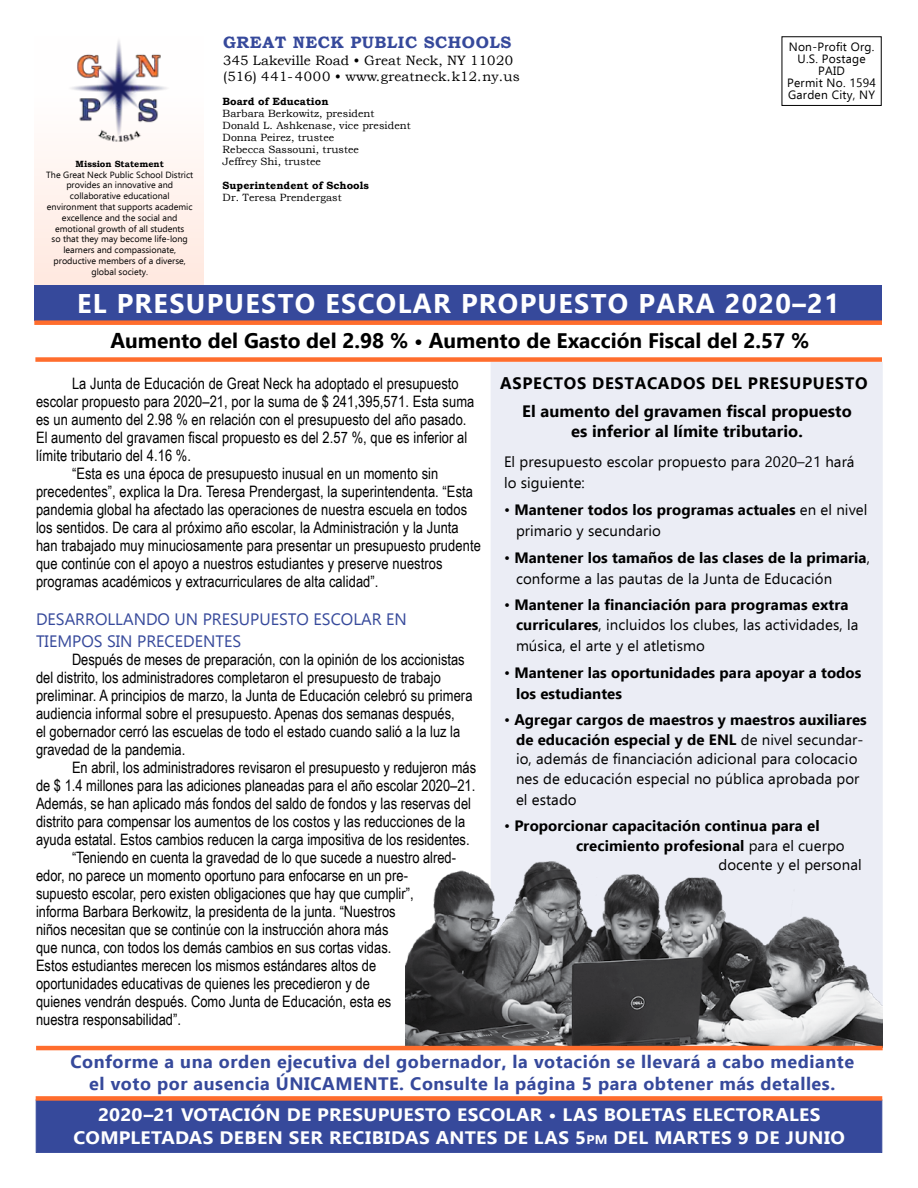
<style>
.page{position:relative;width:918px;height:1188px;background:#fff}
.page>*{position:absolute;margin:0;border:0;box-sizing:border-box;transform-origin:0 0}
.t1{font:700 27px "Ebrima";letter-spacing:.05em;color:#fff}
.t2{font:700 21px "Ebrima";color:#000}
.t3{font:700 18px/21.6px "Ebrima";letter-spacing:.03em;color:#36499b;text-align:center}
.t4{font:700 18px/22.5px "Ebrima";letter-spacing:.015em;color:#fff;text-align:center;scale:1.06 1}
.t5{font:700 16.5px/28.2px "Ebrima";letter-spacing:.04em;color:#000;text-align:center}
.t6{font:16.5px/21.6px "Ebrima";color:#36499b}
.t7{font:700 16.5px "Ebrima";letter-spacing:.005em;color:#000}
.t8{font:700 16.5px "Bookman Old Style";letter-spacing:.03em;color:#36499b}
.t9{font:15.75px/18px "Arial Narrow";color:#000}
.t10{font:700 15px/21px "Ebrima";letter-spacing:.005em;color:#000}
.t11{font:15px/19.5px "Ebrima";letter-spacing:.005em;color:#000}
.t12{font:13.5px/16.2px "Bookman Old Style";letter-spacing:.005em;color:#000}
.t13{font:12px/12px "Ebrima";letter-spacing:.02em;color:#000;text-align:center}
.t14{font:10.5px/12px "Bookman Old Style";letter-spacing:.005em;color:#000}
.t15{font:700 10.5px "Bookman Old Style";letter-spacing:.005em;color:#000}
.t16{font:9px/10.8px "Ebrima";color:#000;text-align:center}
.t17{font:700 9px "Bookman Old Style";color:#000}
.s1{font-weight:400}
.s2{font-weight:700}
.s3{font-size:12.6px}
</style>
<div class="page">
<div style="left:34px;top:36px;width:170px;height:251px;background:linear-gradient(to bottom,#fff,#ffe9e0)"></div>
<div style="left:491px;top:362px;width:392px;height:684px;background:#ebedf5"></div>
<div style="left:36px;top:1100px;width:846px;height:53px;background:#36499b"></div>
<img style="left:61px;top:36px;width:117px;height:110px">
<div style="left:782px;top:36px;width:100px;height:70px;border:1px solid #000"></div>
<div style="left:35px;top:285px;width:847px;height:36px;background:#36499b"></div>
<div style="left:34px;top:320px;width:848px;height:5px;background:#ff6d2d"></div>
<img style="left:405px;top:848px;width:478px;height:198px">
<div style="left:35px;top:357px;width:847px;height:5px;background:#ff6d2d"></div>
<hr style="left:36px;top:1046px;width:847px;height:4px;background:#ff6d2d">
<div style="left:36px;top:1096px;width:846px;height:5px;background:#ff6d2d"></div>
<p class="t17" style="left:76px;top:157px;width:90px">Mission Statement</p>
<p class="t16" style="left:46px;top:169px;width:149px">The Great Neck Public School District provides an innovative and collaborative educational environment that supports academic excellence and the social and emotional growth of all students<br>so that they may become life-long learners and compassionate, productive members of a diverse, global society.</p>
<p class="t8" style="left:223px;top:31px;width:290px">GREAT NECK PUBLIC SCHOOLS</p>
<p class="t12" style="left:223px;top:52px;width:298px">345 Lakeville Road • Great Neck, NY 11020 (516) 441-4000 • www.greatneck.k12.ny.us</p>
<p class="t15" style="left:223px;top:94px;width:107px">Board of Education</p>
<p class="t14" style="left:223px;top:108px;width:190px">Barbara Berkowitz, president<br>Donald L. Ashkenase, vice president<br>Donna Peirez, trustee<br>Rebecca Sassouni, trustee<br>Jeffrey Shi, trustee</p>
<p class="t15" style="left:223px;top:178px;width:148px">Superintendent of Schools</p>
<p class="t14" style="left:223px;top:192px;width:121px">Dr. Teresa Prendergast</p>
<p class="t13" style="left:787px;top:41px;width:90px">Non-Profit Org.<br>U.S. Postage<br>PAID<br>Permit No. 1594<br>Garden City, NY</p>
<h1 class="t1" style="left:77px;top:282px;width:764px">EL PRESUPUESTO ESCOLAR PROPUESTO PARA 2020–21</h1>
<h2 class="t2" style="left:110px;top:324px;width:700px">Aumento del Gasto del 2.98 % • Aumento de Exacción Fiscal del 2.57 %</h2>
<p class="t9" style="left:72px;top:373px;width:388px">La Junta de Educación de Great Neck ha adoptado el presupuesto</p>
<p class="t9" style="left:36px;top:391px;width:440px">escolar propuesto para 2020–21, por la suma de $ 241,395,571. Esta suma</p>
<p class="t9" style="left:36px;top:409px;width:432px">es un aumento del 2.98 % en relación con el presupuesto del año pasado.</p>
<p class="t9" style="left:36px;top:427px;width:433px">El aumento del gravamen fiscal propuesto es del 2.57 %, que es inferior al</p>
<p class="t9" style="left:36px;top:445px;width:157px">límite tributario del 4.16 %.</p>
<p class="t9" style="left:72px;top:463px;width:368px">“Esta es una época de presupuesto inusual en un momento sin</p>
<p class="t9" style="left:36px;top:481px;width:439px">precedentes”, explica la Dra. Teresa Prendergast, la superintendenta. “Esta</p>
<p class="t9" style="left:36px;top:499px;width:433px">pandemia global ha afectado las operaciones de nuestra escuela en todos</p>
<p class="t9" style="left:36px;top:517px;width:424px">los sentidos. De cara al próximo año escolar, la Administración y la Junta</p>
<p class="t9" style="left:36px;top:535px;width:446px">han trabajado muy minuciosamente para presentar un presupuesto prudente</p>
<p class="t9" style="left:36px;top:553px;width:408px">que continúe con el apoyo a nuestros estudiantes y preserve nuestros</p>
<p class="t9" style="left:36px;top:572px;width:344px">programas académicos y extracurriculares de alta calidad”.</p>
<p class="t6" style="left:36px;top:608px;width:372px">DESARROLLANDO UN PRESUPUESTO ESCOLAR EN<br>TIEMPOS SIN PRECEDENTES</p>
<p class="t9" style="left:36px;top:650px;width:438px;text-indent:36px">Después de meses de preparación, con la opinión de los accionistas del distrito, los administradores completaron el presupuesto de trabajo preliminar. A principios de marzo, la Junta de Educación celebró su primera audiencia informal sobre el presupuesto. Apenas dos semanas después,<br>el gobernador cerró las escuelas de todo el estado cuando salió a la luz la gravedad de la pandemia.</p>
<p class="t9" style="left:72px;top:758px;width:406px">En abril, los administradores revisaron el presupuesto y redujeron más</p>
<p class="t9" style="left:36px;top:776px;width:441px">de $ 1.4 millones para las adiciones planeadas para el año escolar 2020–21.</p>
<p class="t9" style="left:36px;top:794px;width:437px">Además, se han aplicado más fondos del saldo de fondos y las reservas del</p>
<p class="t9" style="left:36px;top:812px;width:431px">distrito para compensar los aumentos de los costos y las reducciones de la</p>
<p class="t9" style="left:36px;top:830px;width:435px">ayuda estatal. Estos cambios reducen la carga impositiva de los residentes.</p>
<p class="t9" style="left:72px;top:848px;width:386px">“Teniendo en cuenta la gravedad de lo que sucede a nuestro alred-</p>
<p class="t9" style="left:36px;top:866px;width:373px">edor, no parece un momento oportuno para enfocarse en un pre-</p>
<p class="t9" style="left:36px;top:884px;width:379px">supuesto escolar, pero existen obligaciones que hay que cumplir”,</p>
<p class="t9" style="left:36px;top:902px;width:361px">informa Barbara Berkowitz, la presidenta de la junta. “Nuestros</p>
<p class="t9" style="left:36px;top:920px;width:354px">niños necesitan que se continúe con la instrucción ahora más</p>
<p class="t9" style="left:36px;top:938px;width:357px">que nunca, con todos los demás cambios en sus cortas vidas.</p>
<p class="t9" style="left:36px;top:956px;width:342px">Estos estudiantes merecen los mismos estándares altos de</p>
<p class="t9" style="left:36px;top:974px;width:335px">oportunidades educativas de quienes les precedieron y de</p>
<p class="t9" style="left:36px;top:992px;width:357px">quienes vendrán después. Como Junta de Educación, esta es</p>
<p class="t9" style="left:36px;top:1010px;width:147px">nuestra responsabilidad”.</p>
<p class="t3" style="left:70px;top:1050px;width:785px">Conforme a una orden ejecutiva del gobernador, la votación se llevará a cabo mediante el voto por ausencia ÚNICAMENTE. Consulte la página 5 para obtener más detalles.</p>
<p class="t5" style="left:500px;top:368px;width:369px">ASPECTOS DESTACADOS DEL PRESUPUESTO<br>El aumento del gravamen fiscal propuesto</p>
<p class="t7" style="left:571px;top:418px;width:233px">es inferior al límite tributario.</p>
<p class="t11" style="left:504px;top:451px;width:352px;line-height:21px">El presupuesto escolar propuesto para 2020–21 hará lo siguiente:</p>
<p class="t10" style="left:516px;top:498px;width:353px;text-indent:-12px"><span class="s1">•</span> Mantener todos los programas actuales <span class="s1">en el nivel primario y secundario</span></p>
<p class="t10" style="left:516px;top:546px;width:355px;text-indent:-12px"><span class="s1">•</span> Mantener los tamaños de las clases de la primaria<span class="s1">, conforme a las pautas de la Junta de Educación</span></p>
<p class="t10" style="left:516px;top:594px;width:344px;line-height:19.5px;text-indent:-12px"><span class="s1">•</span> Mantener la financiación para programas extra curriculares<span class="s1">, incluidos los clubes, las actividades, la</span></p>
<p class="t11" style="left:516px;top:635px;width:190px">música, el arte y el atletismo</p>
<p class="t10" style="left:516px;top:661px;width:347px;text-indent:-12px"><span class="s1">•</span> Mantener las oportunidades para apoyar a todos los estudiantes</p>
<p class="t11" style="left:504px;top:710px;width:364px;text-align:center">• <span class="s2">Agregar cargos de maestros y maestros auxiliares de educación especial y de ENL</span> de nivel secundar&shy;io, además de financiación adicional para colocacio nes de educación especial no pública aprobada por</p>
<p class="t11" style="left:516px;top:789px;width:62px">el estado</p>
<p class="t10" style="left:504px;top:815px;width:317px"><span class="s1">•</span> Proporcionar capacitación continua para el</p>
<p class="t10" style="left:576px;top:834px;width:270px">crecimiento profesional <span class="s1">para el cuerpo</span></p>
<p class="t11" style="left:718px;top:855px;width:145px">docente y el personal</p>
<p class="t4" style="left:73px;top:1103px;width:729px">2020–21 VOTACIÓN DE PRESUPUESTO ESCOLAR • LAS BOLETAS ELECTORALES<br>COMPLETADAS DEBEN SER RECIBIDAS ANTES DE LAS 5<span class="s3">pm</span> DEL MARTES 9 DE JUNIO</p>
</div>
